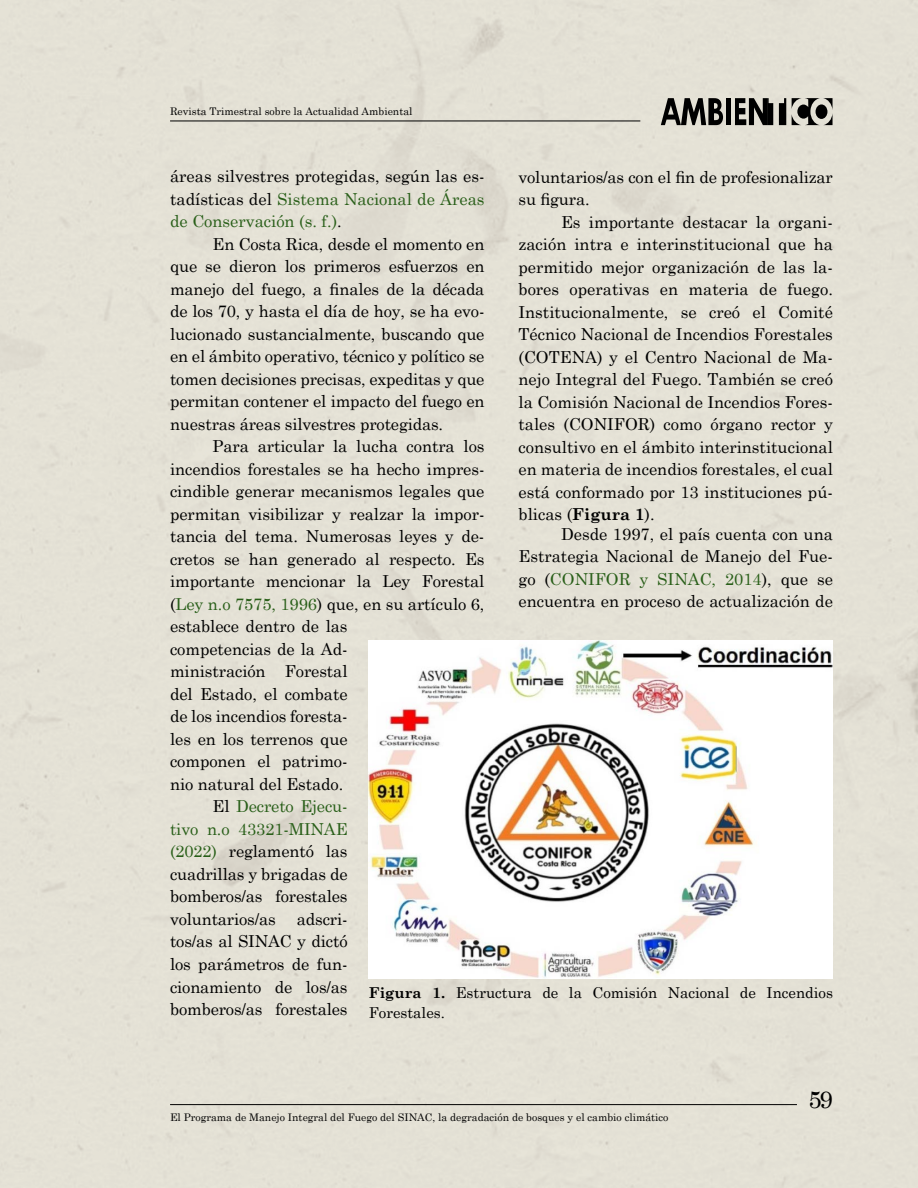
<style>
.page{position:relative;width:918px;height:1188px;background:#e4e1d5}
.page>*{position:absolute;margin:0;border:0;box-sizing:border-box;transform-origin:0 0}
.t1{font:24px "Century Schoolbook";color:#000}
.t2{font:16.5px/22.5px "Century Schoolbook";letter-spacing:-.005em;color:#000;text-align:justify}
.t3{font:16.5px "Century Schoolbook";letter-spacing:-.01em;color:#295f19}
.t4{font:15px/19.5px "Century Schoolbook";color:#000}
.t5{font:10.5px "Century Schoolbook";color:#000}
.s1{color:#295f19}
.s2{color:#000}
.s3{font-weight:700}
</style>
<div class="page">
<hr style="left:170px;top:121px;width:470px;height:1px;background:#000">
<svg style="left:661px;top:98px;width:62px;height:27px;background:#5e5d58"></svg>
<div style="left:726px;top:98px;width:5px;height:27px;background:#000"></div>
<svg style="left:779px;top:98px;width:7px;height:27px"></svg>
<svg style="left:735px;top:98px;width:38px;height:27px"></svg>
<svg style="left:792px;top:98px;width:41px;height:27px"></svg>
<hr style="left:170px;top:1104px;width:627px;height:1px;background:#000">
<img style="left:369px;top:641px;width:464px;height:338px">
<p class="t5" style="left:170px;top:105px;width:244px">Revista Trimestral sobre la Actualidad Ambiental</p>
<p class="t2" style="left:170px;top:165px;width:316px">áreas silvestres protegidas, según las es&shy;tadísticas del <span class="s1">Sistema Nacional de Áreas de Conservación (s. f.)</span>.</p>
<p class="t2" style="left:170px;top:232px;width:316px;text-indent:43px">En Costa Rica, desde el momento en que se dieron los primeros esfuerzos en manejo del fuego, a finales de la década de los 70, y hasta el día de hoy, se ha evo&shy;lucionado sustancialmente, buscando que en el ámbito operativo, técnico y político se tomen decisiones precisas, expeditas y que permitan contener el impacto del fuego en nuestras áreas silvestres protegidas.</p>
<p class="t2" style="left:213px;top:435px;width:273px">Para articular la lucha contra los</p>
<p class="t2" style="left:170px;top:457px;width:316px">incendios forestales se ha hecho impres-</p>
<p class="t2" style="left:170px;top:480px;width:316px">cindible generar mecanismos legales que</p>
<p class="t2" style="left:170px;top:502px;width:316px">permitan visibilizar y realzar la impor-</p>
<p class="t2" style="left:170px;top:525px;width:316px">tancia del tema. Numerosas leyes y de-</p>
<p class="t2" style="left:170px;top:547px;width:316px">cretos se han generado al respecto. Es</p>
<p class="t2" style="left:170px;top:570px;width:316px">importante mencionar la Ley Forestal</p>
<p class="t2" style="left:170px;top:592px;width:316px">(<span class="s1">Ley n.o 7575, 1996</span>) que, en su artículo 6,</p>
<p class="t2" style="left:170px;top:615px;width:179px">establece dentro de las</p>
<p class="t2" style="left:170px;top:637px;width:179px">competencias de la Ad-</p>
<p class="t2" style="left:170px;top:660px;width:179px">ministración Forestal</p>
<p class="t2" style="left:170px;top:682px;width:179px">del Estado, el combate</p>
<p class="t2" style="left:170px;top:705px;width:179px">de los incendios foresta-</p>
<p class="t2" style="left:170px;top:727px;width:179px">les en los terrenos que</p>
<p class="t2" style="left:170px;top:750px;width:179px">componen el patrimo-</p>
<p class="t2" style="left:170px;top:772px;width:175px">nio natural del Estado.</p>
<p class="t3" style="left:213px;top:796px;width:137px"><span class="s2">El</span> Decreto Ejecu-</p>
<p class="t3" style="left:170px;top:819px;width:179px">tivo n.o 43321-MINAE</p>
<p class="t2" style="left:170px;top:840px;width:179px"><span class="s1">(2022)</span> reglamentó las</p>
<p class="t2" style="left:170px;top:862px;width:179px">cuadrillas y brigadas de</p>
<p class="t2" style="left:170px;top:885px;width:179px">bomberos/as forestales</p>
<p class="t2" style="left:170px;top:907px;width:107px">voluntarios/as</p>
<p class="t2" style="left:519px;top:165px;width:316px">voluntarios/as con el fin de profesionalizar su figura.</p>
<p class="t2" style="left:519px;top:210px;width:316px;text-indent:43px">Es importante destacar la organi&shy;zación intra e interinstitucional que ha permitido mejor organización de las la&shy;bores operativas en materia de fuego.<br>Institucionalmente, se creó el Comité Técnico Nacional de Incendios Forestales (COTENA) y el Centro Nacional de Ma&shy;nejo Integral del Fuego. También se creó la Comisión Nacional de Incendios Fores&shy;tales (CONIFOR) como órgano rector y consultivo en el ámbito interinstitucional en materia de incendios forestales, el cual está conformado por 13 instituciones pú&shy;blicas (<span class="s3">Figura 1</span>).</p>
<p class="t2" style="left:519px;top:522px;width:316px;text-indent:43px">Desde 1997, el país cuenta con una Estrategia Nacional de Manejo del Fue&shy;go (<span class="s1">CONIFOR y SINAC, 2014</span>), que se encuentra en proceso de actualización de</p>
<p class="t2" style="left:170px;top:907px;width:179px;text-indent:127px">adscri&shy;tos/as al SINAC y dictó los parámetros de fun&shy;cionamiento de los/as bomberos/as forestales</p>
<p class="t4" style="left:369px;top:983px;width:466px"><span class="s3">Figura 1.</span> Estructura de la Comisión Nacional de Incendios<br>Forestales.</p>
<p class="t5" style="left:170px;top:1110px;width:500px">El Programa de Manejo Integral del Fuego del SINAC, la degradación de bosques y el cambio climático</p>
<h1 class="t1" style="left:809px;top:1085px;width:26px">59</h1>
</div>
